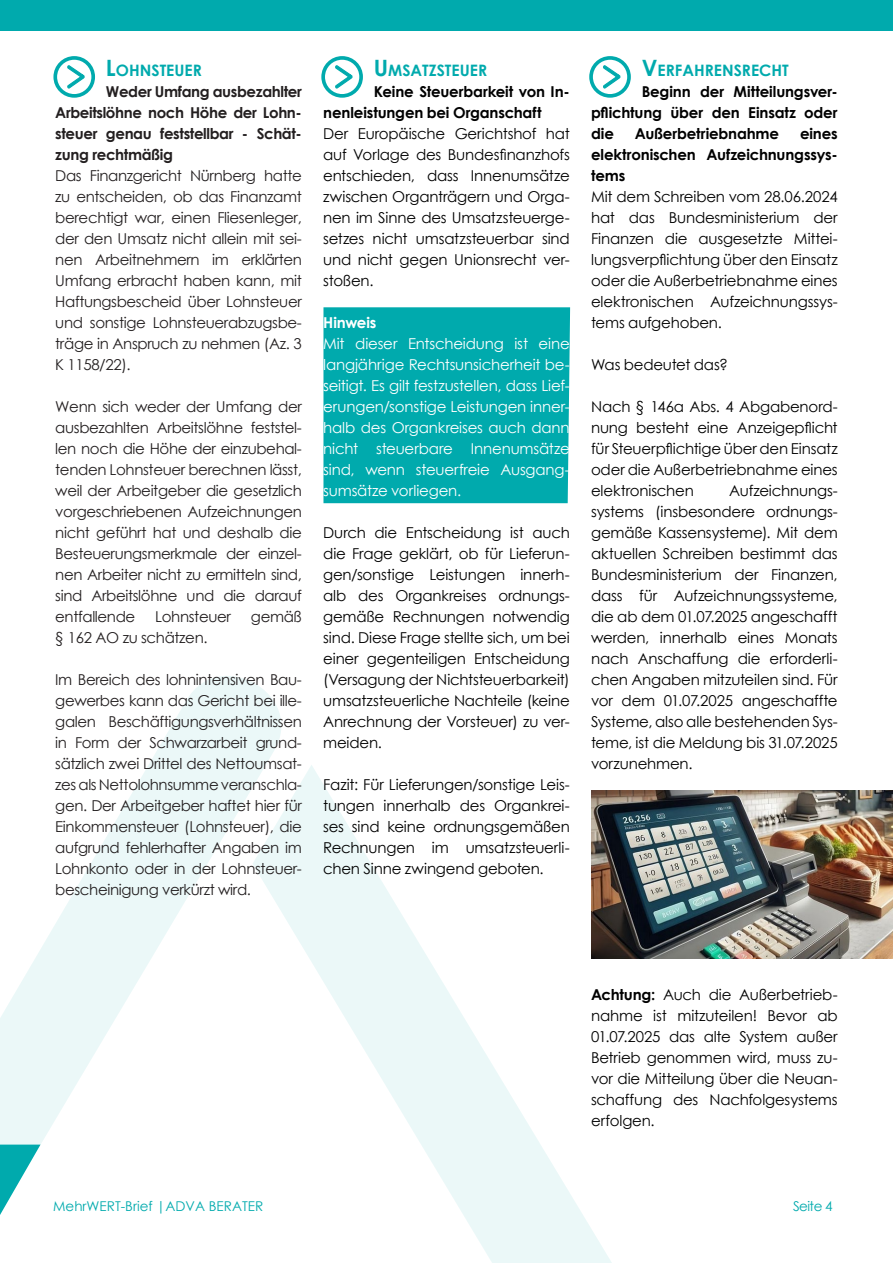
<style>
.page{position:relative;width:893px;height:1263px;background:#fff}
.page>*{position:absolute;margin:0;border:0;box-sizing:border-box;transform-origin:0 0}
.t1{font:700 15.75px "Century Gothic";color:#00aaad}
.t2{font:15px/21px "Century Gothic";letter-spacing:-.015em;color:#000;text-align:justify}
.t3{font:15px/21px "Century Gothic";letter-spacing:-.025em;color:#231f20;text-align:justify}
.t4{font:15px/21px "Century Gothic";letter-spacing:-.015em;color:#fff;text-align:justify}
.t5{font:700 15px/21px "Century Gothic";letter-spacing:-.01em;color:#000;text-align:justify}
.t6{font:700 15px/21px "Century Gothic";letter-spacing:-.025em;color:#231f20;text-align:justify}
.t7{font:700 15px "Century Gothic";letter-spacing:-.01em;color:#fff}
.t8{font:13.5px "Century Gothic";color:#00aaad}
.s1{font-size:22.5px}
.s2{font-weight:700}
</style>
<div class="page">
<div style="left:323px;top:307px;width:247px;height:196px;background:#00aaad"></div>
<svg style="left:307px;top:765px;width:394px;height:498px"></svg>
<svg style="left:0;top:676px;width:307px;height:539px"></svg>
<div style="left:0;top:0;width:893px;height:30px;background:#00aaad"></div>
<div style="left:53px;top:56px;width:42px;height:42px;border:4px solid #00aaad;border-radius:50%"></div>
<svg style="left:67px;top:64px;width:19px;height:25px"></svg>
<div style="left:321px;top:56px;width:42px;height:42px;border:4px solid #00aaad;border-radius:50%"></div>
<svg style="left:335px;top:64px;width:19px;height:25px"></svg>
<div style="left:589px;top:56px;width:42px;height:42px;border:4px solid #00aaad;border-radius:50%"></div>
<svg style="left:603px;top:64px;width:19px;height:25px"></svg>
<img style="left:591px;top:790px;width:301px;height:168px">
<p class="t1" style="left:106px;top:59px;width:97px"><span class="s1">L</span>OHNSTEUER</p>
<p class="t6" style="left:55px;top:81px;width:248px;text-indent:51px">Weder Umfang ausbezahlter Arbeitslöhne noch Höhe der Lohn&shy;steuer genau feststellbar - Schät&shy;zung rechtmäßig</p>
<p class="t3" style="left:55px;top:165px;width:248px">Das Finanzgericht Nürnberg hatte zu entscheiden, ob das Finanzamt berechtigt war, einen Fliesenleger, der den Umsatz nicht allein mit sei&shy;nen Arbeitnehmern im erklärten Umfang erbracht haben kann, mit Haftungsbescheid über Lohnsteuer und sonstige Lohnsteuerabzugsbe&shy;träge in Anspruch zu nehmen (Az. 3<br>K 1158/22).</p>
<p class="t3" style="left:55px;top:396px;width:248px">Wenn sich weder der Umfang der ausbezahlten Arbeitslöhne feststel&shy;len noch die Höhe der einzubehal&shy;tenden Lohnsteuer berechnen lässt, weil der Arbeitgeber die gesetzlich vorgeschriebenen Aufzeichnungen nicht geführt hat und deshalb die Besteuerungsmerkmale der einzel&shy;nen Arbeiter nicht zu ermitteln sind, sind Arbeitslöhne und die darauf entfallende</p>
<p class="t3" style="left:155px;top:606px;width:77px">Lohnsteuer</p>
<p class="t3" style="left:251px;top:606px;width:52px">gemäß</p>
<p class="t3" style="left:55px;top:627px;width:154px">§ 162 AO zu schätzen.</p>
<p class="t3" style="left:55px;top:669px;width:248px">Im Bereich des lohnintensiven Bau&shy;gewerbes kann das Gericht bei ille&shy;galen Beschäftigungsverhältnissen in Form der Schwarzarbeit grund&shy;sätzlich zwei Drittel des Nettoumsat&shy;zes als Nettolohnsumme veranschla&shy;gen. Der Arbeitgeber haftet hier für Einkommensteuer (Lohnsteuer), die aufgrund fehlerhafter Angaben im Lohnkonto oder in der Lohnsteuer&shy;bescheinigung verkürzt wird.</p>
<p class="t1" style="left:374px;top:59px;width:115px"><span class="s1">U</span> MSATZSTEUER</p>
<p class="t5" style="left:323px;top:81px;width:248px;text-indent:51px">Keine Steuerbarkeit von In&shy;nenleistungen bei Organschaft</p>
<p class="t2" style="left:323px;top:123px;width:248px">Der Europäische Gerichtshof hat auf Vorlage des Bundesfinanzhofs entschieden, dass Innenumsätze zwischen Organträgern und Orga&shy;nen im Sinne des Umsatzsteuerge&shy;setzes nicht umsatzsteuerbar sind und nicht gegen Unionsrecht ver&shy;stoßen.</p>
<p class="t7" style="left:323px;top:311px;width:55px">Hinweis</p>
<p class="t4" style="left:323px;top:333px;width:248px">Mit dieser Entscheidung ist eine langjährige Rechtsunsicherheit be&shy;seitigt. Es gilt festzustellen, dass Lief&shy;erungen/sonstige Leistungen inner&shy;halb des Organkreises auch dann nicht steuerbare Innenumsätze sind, wenn steuerfreie Ausgang&shy;sumsätze vorliegen.</p>
<p class="t2" style="left:323px;top:522px;width:248px">Durch die Entscheidung ist auch die Frage geklärt, ob für Lieferun&shy;gen/sonstige Leistungen innerh&shy;alb des Organkreises ordnungs&shy;gemäße Rechnungen notwendig sind. Diese Frage stellte sich, um bei einer gegenteiligen Entscheidung (Versagung der Nichtsteuerbarkeit) umsatzsteuerliche Nachteile (keine Anrechnung der Vorsteuer) zu ver&shy;meiden.</p>
<p class="t2" style="left:323px;top:774px;width:248px">Fazit: Für Lieferungen/sonstige Leis&shy;tungen innerhalb des Organkrei&shy;ses sind keine ordnungsgemäßen Rechnungen im umsatzsteuerli&shy;chen Sinne zwingend geboten.</p>
<p class="t1" style="left:642px;top:59px;width:149px"><span class="s1">V</span>ERFAHRENSRECHT</p>
<p class="t5" style="left:591px;top:81px;width:248px;text-indent:51px">Beginn der Mitteilungsver&shy;pflichtung über den Einsatz oder die</p>
<p class="t5" style="left:591px;top:123px;width:248px;text-indent:209px">eines elektronischen Aufzeichnungssys&shy;tems</p>
<p class="t2" style="left:591px;top:186px;width:248px">Mit dem Schreiben vom 28.06.2024 hat das Bundesministerium der Finanzen die ausgesetzte Mittei&shy;lungsverpflichtung über den Einsatz oder die Außerbetriebnahme eines elektronischen Aufzeichnungssys&shy;tems aufgehoben.</p>
<p class="t2" style="left:591px;top:354px;width:138px">Was bedeutet das?</p>
<p class="t2" style="left:591px;top:396px;width:248px">Nach § 146a Abs. 4 Abgabenord&shy;nung besteht eine Anzeigepflicht für Steuerpflichtige über den Einsatz oder die Außerbetriebnahme eines elektronischen</p>
<p class="t5" style="left:635px;top:123px;width:146px">Außerbetriebnahme</p>
<p class="t2" style="left:591px;top:480px;width:248px;text-indent:138px">Aufzeichnungs&shy;systems (insbesondere ordnungs&shy;gemäße Kassensysteme). Mit dem aktuellen Schreiben bestimmt das Bundesministerium der Finanzen, dass für Aufzeichnungssysteme, die ab dem 01.07.2025 angeschafft werden, innerhalb eines Monats nach Anschaffung die erforderli&shy;chen Angaben mitzuteilen sind. Für vor dem 01.07.2025 angeschaffte Systeme, also alle bestehenden Sys&shy;teme, ist die Meldung bis 31.07.2025 vorzunehmen.</p>
<p class="t2" style="left:591px;top:984px;width:248px"><span class="s2">Achtung:</span> Auch die Außerbetrieb&shy;nahme ist mitzuteilen! Bevor ab 01.07.2025 das alte System außer Betrieb genommen wird, muss zu&shy;vor die Mitteilung über die Neuan&shy;schaffung des Nachfolgesystems erfolgen.</p>
<p class="t8" style="left:53px;top:1196px;width:212px">MehrWERT-Brief |ADVA BERATER</p>
<p class="t8" style="left:793px;top:1196px;width:41px">Seite 4</p>
</div>
